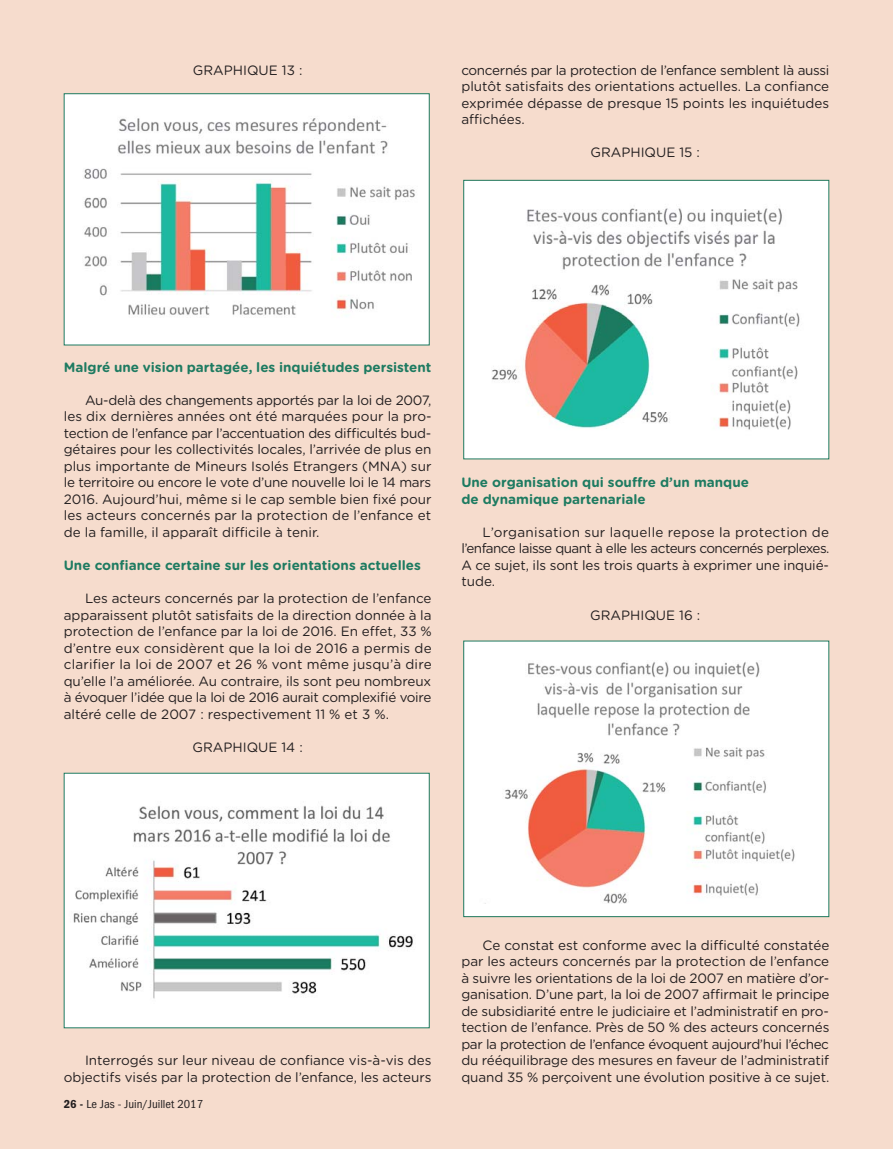
<style>
.page{position:relative;width:893px;height:1149px;background:#fff}
.page>*{position:absolute;margin:0;border:0;box-sizing:border-box;transform-origin:0 0}
.t1{font:13.5px/16.5px "Gotham Rounded";color:#231f20;text-align:justify}
.t2{font:700 13.5px/16.5px "Gotham Rounded";color:#1e7b61}
.t3{font:condensed 12px "Franklin Gothic";color:#231f20;scale:1.05 1}
.s1{font-weight:600}
</style>
<div class="page">
<div style="left:0;top:0;width:893px;height:1148px;background:#f6dccd"></div>
<img style="left:66px;top:95px;width:362px;height:248px">
<div style="left:64px;top:93px;width:366px;height:252px;border:1px solid #1e7b61"></div>
<img style="left:66px;top:774px;width:362px;height:251px">
<div style="left:64px;top:772px;width:366px;height:255px;border:1px solid #1e7b61"></div>
<div style="left:464px;top:641px;width:364px;height:275px;background:#fff"></div>
<img style="left:505px;top:662px;width:290px;height:240px">
<div style="left:464px;top:181px;width:364px;height:277px;background:#fff"></div>
<img style="left:491px;top:208px;width:309px;height:222px">
<div style="left:463px;top:180px;width:366px;height:279px;border:1px solid #1e7b61"></div>
<p class="t1" style="left:193px;top:62px;width:111px">GRAPHIQUE 13 :</p>
<p class="t1" style="left:461px;top:62px;width:370px">concernés par la protection de l’enfance semblent là aussi plutôt satisfaits des orientations actuelles. La confiance exprimée dépasse de presque 15 points les inquiétudes affichées.</p>
<p class="t1" style="left:590px;top:145px;width:111px">GRAPHIQUE 15 :</p>
<p class="t2" style="left:64px;top:359px;width:369px">Malgré une vision partagée, les inquiétudes persistent</p>
<p class="t1" style="left:64px;top:392px;width:369px;text-indent:21px">Au-delà des changements apportés par la loi de 2007, les dix dernières années ont été marquées pour la pro&shy;tection de l’enfance par l’accentuation des difficultés bud&shy;gétaires pour les collectivités locales, l’arrivée de plus en plus importante de Mineurs Isolés Etrangers (MNA) sur le territoire ou encore le vote d’une nouvelle loi le 14 mars 2016. Aujourd’hui, même si le cap semble bien fixé pour les acteurs concernés par la protection de l’enfance et de la famille, il apparaît difficile à tenir.</p>
<p class="t2" style="left:64px;top:557px;width:359px">Une confiance certaine sur les orientations actuelles</p>
<p class="t1" style="left:64px;top:590px;width:369px;text-indent:21px">Les acteurs concernés par la protection de l’enfance apparaissent plutôt satisfaits de la direction donnée à la protection de l’enfance par la loi de 2016. En effet, 33 % d’entre eux considèrent que la loi de 2016 a permis de clarifier la loi de 2007 et 26 % vont même jusqu’à dire qu’elle l’a améliorée. Au contraire, ils sont peu nombreux à évoquer l’idée que la loi de 2016 aurait complexifié voire altéré celle de 2007 : respectivement 11 % et 3 %.</p>
<p class="t1" style="left:193px;top:739px;width:112px">GRAPHIQUE 14 :</p>
<p class="t2" style="left:461px;top:475px;width:289px">Une organisation qui souffre d’un manque de dynamique partenariale</p>
<p class="t1" style="left:461px;top:524px;width:370px;text-indent:21px">L’organisation sur laquelle repose la protection de l’enfance laisse quant à elle les acteurs concernés perplexes.<br>A ce sujet, ils sont les trois quarts à exprimer une inquié&shy;tude.</p>
<p class="t1" style="left:590px;top:607px;width:112px">GRAPHIQUE 16 :</p>
<p class="t1" style="left:64px;top:1052px;width:369px;text-align:right">Interrogés sur leur niveau de confiance vis-à-vis des objectifs visés par la protection de l’enfance, les acteurs</p>
<p class="t3" style="left:64px;top:1097px;width:134px"><span class="s1">26 -</span> Le Jas - Juin/Juillet 2017</p>
<p class="t1" style="left:461px;top:937px;width:370px;text-indent:21px">Ce constat est conforme avec la difficulté constatée par les acteurs concernés par la protection de l’enfance à suivre les orientations de la loi de 2007 en matière d’or&shy;ganisation. D’une part, la loi de 2007 affirmait le principe de subsidiarité entre le judiciaire et l’administratif en pro&shy;tection de l’enfance. Près de 50 % des acteurs concernés par la protection de l’enfance évoquent aujourd’hui l’échec du rééquilibrage des mesures en faveur de l’administratif quand 35 % perçoivent une évolution positive à ce sujet.</p>
</div>
